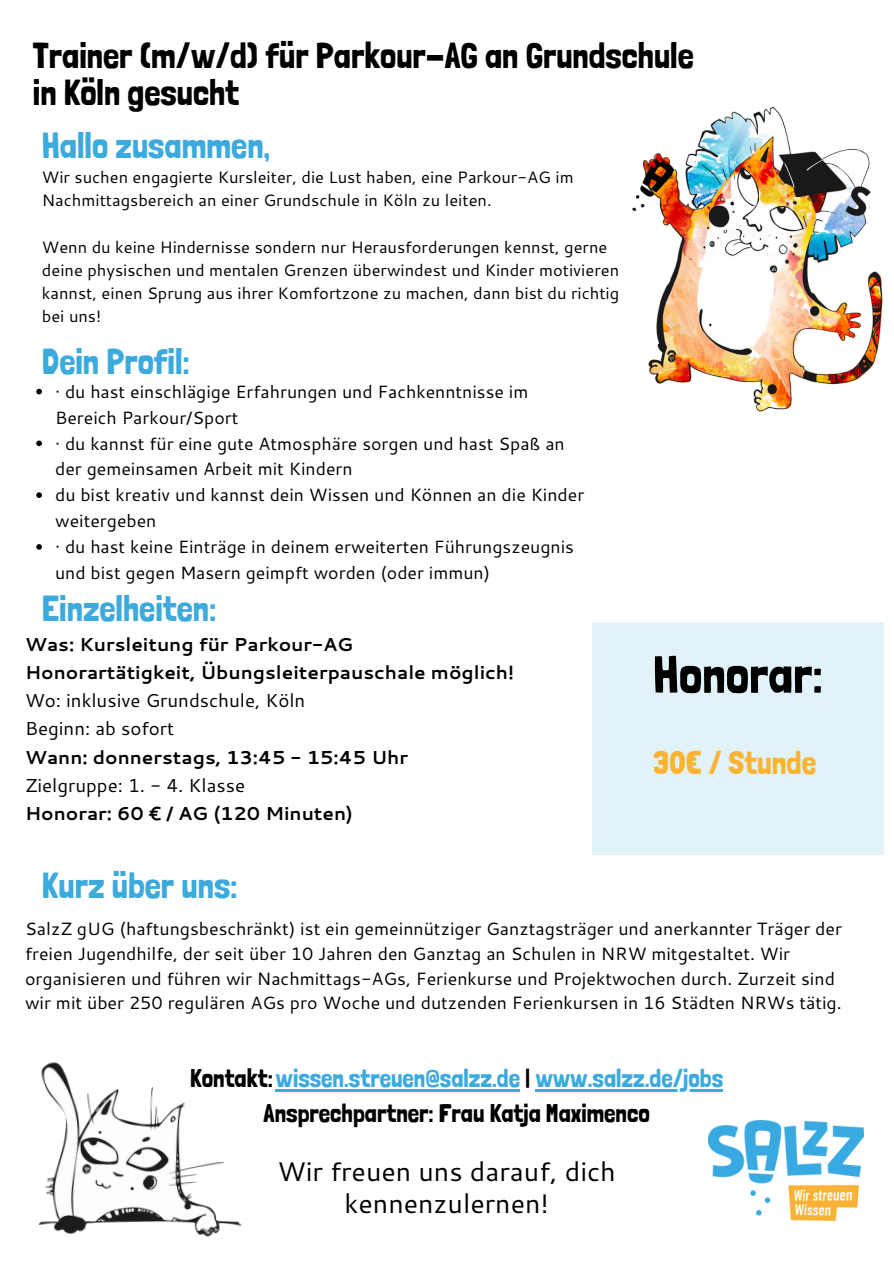
<style>
.page{position:relative;width:894px;height:1264px;background:#fff}
.page>*{position:absolute;margin:0;border:0;box-sizing:border-box;transform-origin:0 0}
.t1{font:52.05px "Londrina Solid";color:#000}
.t2{font:36.15px/37.2px "Londrina Solid";color:#000}
.t3{font:36.15px "Londrina Solid";color:#3caadc}
.t4{font:32.7px "Londrina Solid";color:#fab432}
.t5{font:26.85px/32.4px "Cantarell";color:#000;text-align:center}
.t6{font:25.5px "Londrina Solid";color:#3caadc}
.t7{font:25.5px "Londrina Solid";color:#000}
.t8{font:700 18.75px/28.2px "Cantarell";color:#000}
.t9{font:18.75px/28.2px "Cantarell";color:#000}
.t10{font:17.7px/25.8px "Cantarell";color:#000}
.t11{font:16.5px/23.1px "Cantarell";color:#000}
.s1{font-weight:400}
.s2{color:#000}
</style>
<div class="page">
<img style="left:708px;top:1120px;width:155px;height:99px">
<img style="left:38px;top:1062px;width:204px;height:175px">
<div style="left:592px;top:622px;width:291px;height:232px;background:#e1f2f9"></div>
<img style="left:632px;top:107px;width:251px;height:305px">
<hr style="left:275px;top:1089px;width:245px;height:2px;background:#3caadc">
<hr style="left:535px;top:1089px;width:188px;height:2px;background:#3caadc">
<svg style="left:36px;top:389px;width:6px;height:5px"></svg>
<svg style="left:36px;top:440px;width:6px;height:6px"></svg>
<svg style="left:36px;top:492px;width:6px;height:6px"></svg>
<svg style="left:36px;top:544px;width:6px;height:5px"></svg>
<p class="t2" style="left:33px;top:36px;width:662px">Trainer (m/w/d) für Parkour-AG an Grundschule in Köln gesucht</p>
<h4 class="t3" style="left:42px;top:124px;width:230px">Hallo zusammen,</h4>
<p class="t11" style="left:42px;top:165px;width:533px">Wir suchen engagierte Kursleiter, die Lust haben, eine Parkour-AG im<br>Nachmittagsbereich an einer Grundschule in Köln zu leiten.</p>
<h3 class="t11" style="left:42px;top:235px;width:578px">Wenn du keine Hindernisse sondern nur Herausforderungen kennst, gerne deine physischen und mentalen Grenzen überwindest und Kinder motivieren kannst, einen Sprung aus ihrer Komfortzone zu machen, dann bist du richtig bei uns!</h3>
<h1 class="t3" style="left:42px;top:339px;width:149px">Dein Profil:</h1>
<h2 class="t10" style="left:55px;top:378px;width:474px">· du hast einschlägige Erfahrungen und Fachkenntnisse im<br>Bereich Parkour/Sport</h2>
<h2 class="t10" style="left:55px;top:430px;width:511px">· du kannst für eine gute Atmosphäre sorgen und hast Spaß an der gemeinsamen Arbeit mit Kindern</h2>
<h5 class="t10" style="left:55px;top:481px;width:530px">du bist kreativ und kannst dein Wissen und Können an die Kinder weitergeben</h5>
<p class="t10" style="left:55px;top:533px;width:520px">· du hast keine Einträge in deinem erweiterten Führungszeugnis und bist gegen Masern geimpft worden (oder immun)</p>
<p class="t3" style="left:42px;top:587px;width:176px">Einzelheiten:</p>
<p class="t8" style="left:25px;top:629px;width:490px">Was: Kursleitung für Parkour-AG<br>Honorartätigkeit, Übungsleiterpauschale möglich!</p>
<h5 class="t9" style="left:25px;top:686px;width:282px">Wo: inklusive Grundschule, Köln<br>Beginn: ab sofort</h5>
<p class="t8" style="left:25px;top:742px;width:384px">Wann: donnerstags, 13:45 - 15:45 Uhr<br><span class="s1">Zielgruppe: 1. - 4. Klasse</span></p>
<p class="t8" style="left:25px;top:798px;width:329px">Honorar: 60 € / AG (120 Minuten)</p>
<h2 class="t3" style="left:42px;top:864px;width:197px">Kurz über uns:</h2>
<h2 class="t1" style="left:652px;top:643px;width:171px">Honorar:</h2>
<p class="t4" style="left:653px;top:743px;width:165px">30€ / Stunde</p>
<p class="t10" style="left:25px;top:915px;width:818px;line-height:24.8px">SalzZ gUG (haftungsbeschränkt) ist ein gemeinnütziger Ganztagsträger und anerkannter Träger der freien Jugendhilfe, der seit über 10 Jahren den Ganztag an Schulen in NRW mitgestaltet. Wir organisieren und führen wir Nachmittags-AGs, Ferienkurse und Projektwochen durch. Zurzeit sind wir mit über 250 regulären AGs pro Woche und dutzenden Ferienkursen in 16 Städten NRWs tätig.</p>
<p class="t6" style="left:190px;top:1063px;width:534px"><span class="s2">Kontakt:</span>wissen.streuen@salzz.de <span class="s2">|</span> www.salzz.de/jobs</p>
<p class="t7" style="left:263px;top:1097px;width:387px">Ansprechpartner: Frau Katja Maximenco</p>
<h5 class="t5" style="left:277px;top:1154px;width:340px">Wir freuen uns darauf, dich kennenzulernen!</h5>
</div>
